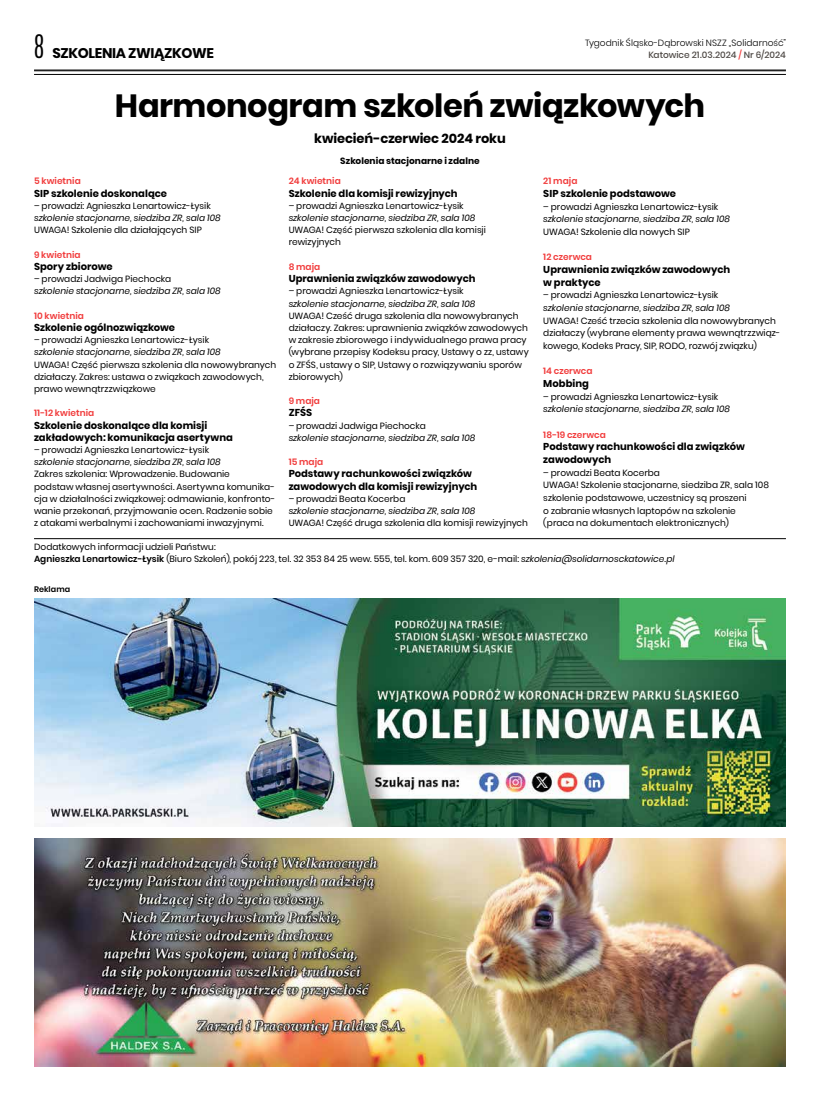
<style>
.page{position:relative;width:820px;height:1106px;background:#fff}
.page>*{position:absolute;margin:0;border:0;box-sizing:border-box;transform-origin:0 0}
.t1{font:700 32px "Poppins";letter-spacing:-.01em;color:#000}
.t2{font:700 14px "Poppins";letter-spacing:-.025em;color:#000}
.t3{font:700 13px "Poppins";letter-spacing:-.01em;color:#000}
.t4{font:700 10px/12.2px "Poppins";color:#000}
.t5{font:9px/12.2px "Poppins";color:#000}
.t6{font:italic 9px/12.2px "Poppins";color:#000}
.t7{font:600 9px "Poppins";letter-spacing:.005em;color:#f13c3c}
.t8{font:300 9px "Poppins";color:#000}
.t9{font:500 9px "Poppins";color:#4f4a46}
.t10{font:700 9px "Poppins";letter-spacing:.005em;color:#000}
.t11{font:600 8px "Poppins";letter-spacing:.01em;color:#000}
.s1{font-family:"Antonio";font-weight:300;font-size:27px}
.s2{color:#f13c3c}
.s3{font-style:normal}
.s4{font-style:italic}
.s5{font-weight:600}
</style>
<div class="page">
<hr style="left:34px;top:70px;width:751px;height:1px;background:#000">
<hr style="left:34px;top:74px;width:751px;height:1px;background:#000">
<img style="left:34px;top:838px;width:751px;height:228px">
<img style="left:34px;top:598px;width:751px;height:228px">
<hr style="left:34px;top:538px;width:751px;height:1px;background:#000">
<h2 class="t2" style="left:34px;top:45px;width:181px"><span class="s1">8</span> szkolenia związkowe</h2>
<p class="t8" style="left:585px;top:38px;width:202px">Tygodnik Śląsko-Dąbrowski NSZZ „Solidarność”</p>
<p class="t9" style="left:648px;top:50px;width:139px">Katowice 21.03.2024 <span class="s2">/</span> Nr 6/2024</p>
<h1 class="t1" style="left:115px;top:87px;width:591px">Harmonogram szkoleń związkowych</h1>
<h3 class="t3" style="left:314px;top:131px;width:193px">kwiecień-czerwiec 2024 roku</h3>
<p class="t10" style="left:340px;top:155px;width:141px">Szkolenia stacjonarne i zdalne</p>
<p class="t7" style="left:34px;top:176px;width:48px">5 kwietnia</p>
<p class="t4" style="left:34px;top:187px;width:134px">SIP szkolenie doskonalące</p>
<p class="t5" style="left:34px;top:200px;width:178px">– prowadzi: Agnieszka Lenartowicz-Łysik</p>
<p class="t6" style="left:34px;top:212px;width:188px">szkolenie stacjonarne, siedziba ZR, sala 108</p>
<p class="t5" style="left:34px;top:224px;width:169px">UWAGA! Szkolenie dla działających SIP</p>
<p class="t7" style="left:34px;top:249px;width:48px">9 kwietnia</p>
<p class="t4" style="left:34px;top:260px;width:80px">Spory zbiorowe</p>
<p class="t5" style="left:34px;top:273px;width:139px">– prowadzi Jadwiga Piechocka</p>
<p class="t6" style="left:34px;top:285px;width:188px">szkolenie stacjonarne, siedziba ZR, sala 108</p>
<p class="t7" style="left:34px;top:310px;width:51px">10 kwietnia</p>
<p class="t4" style="left:34px;top:321px;width:143px">Szkolenie ogólnozwiązkowe</p>
<p class="t5" style="left:34px;top:334px;width:176px">– prowadzi Agnieszka Lenartowicz-Łysik</p>
<p class="t6" style="left:34px;top:346px;width:188px">szkolenie stacjonarne, siedziba ZR, sala 108</p>
<p class="t5" style="left:34px;top:358px;width:243px">UWAGA! Część pierwsza szkolenia dla nowowybranych działaczy. Zakres: ustawa o związkach zawodowych, prawo wewnątrzzwiązkowe</p>
<p class="t7" style="left:34px;top:408px;width:62px">11-12 kwietnia</p>
<p class="t4" style="left:34px;top:419px;width:200px">Szkolenie doskonalące dla komisji zakładowych: komunikacja asertywna</p>
<p class="t5" style="left:34px;top:444px;width:176px">– prowadzi Agnieszka Lenartowicz-Łysik</p>
<p class="t6" style="left:34px;top:456px;width:188px">szkolenie stacjonarne, siedziba ZR, sala 108</p>
<p class="t5" style="left:34px;top:468px;width:243px">Zakres szkolenia: Wprowadzenie. Budowanie<br>podstaw własnej asertywności. Asertywna komunika&shy;cja w działalności związkowej: odmawianie, konfronto&shy;wanie przekonań, przyjmowanie ocen. Radzenie sobie z atakami werbalnymi i zachowaniami inwazyjnymi.</p>
<p class="t7" style="left:288px;top:176px;width:54px">24 kwietnia</p>
<p class="t4" style="left:288px;top:187px;width:170px">Szkolenie dla komisji rewizyjnych</p>
<p class="t6" style="left:288px;top:200px;width:188px">– <span class="s3">prowadzi Agnieszka Lenartowicz-Łysik </span>szkolenie stacjonarne, siedziba ZR, sala 108</p>
<p class="t5" style="left:288px;top:224px;width:199px">UWAGA! Część pierwsza szkolenia dla komisji rewizyjnych</p>
<p class="t7" style="left:288px;top:261px;width:33px">8 maja</p>
<p class="t4" style="left:288px;top:272px;width:188px">Uprawnienia związków zawodowych</p>
<p class="t6" style="left:288px;top:285px;width:188px">– <span class="s3">prowadzi Agnieszka Lenartowicz-Łysik </span>szkolenie stacjonarne, siedziba ZR, sala 108</p>
<p class="t5" style="left:288px;top:309px;width:241px">UWAGA! Cześć druga szkolenia dla nowowybranych działaczy. Zakres: uprawnienia związków zawodowych w zakresie zbiorowego i indywidualnego prawa pracy (wybrane przepisy Kodeksu pracy, Ustawy o zz, ustawy o ZFŚS, ustawy o SIP, Ustawy o rozwiązywaniu sporów zbiorowych)</p>
<p class="t7" style="left:288px;top:396px;width:33px">9 maja</p>
<p class="t4" style="left:288px;top:407px;width:25px">ZFŚS</p>
<p class="t6" style="left:288px;top:419px;width:188px">– <span class="s3">prowadzi Jadwiga Piechocka<br></span>szkolenie stacjonarne, siedziba ZR, sala 108</p>
<p class="t7" style="left:288px;top:457px;width:36px">15 maja</p>
<p class="t4" style="left:288px;top:468px;width:190px">Podstawy rachunkowości związków zawodowych dla komisji rewizyjnych</p>
<p class="t6" style="left:288px;top:492px;width:188px">– <span class="s3">prowadzi Beata Kocerba<br></span>szkolenie stacjonarne, siedziba ZR, sala 108</p>
<p class="t5" style="left:288px;top:517px;width:241px">UWAGA! Część druga szkolenia dla komisji rewizyjnych</p>
<p class="t7" style="left:543px;top:176px;width:36px">21 maja</p>
<p class="t4" style="left:543px;top:187px;width:134px">SIP szkolenie podstawowe</p>
<p class="t6" style="left:543px;top:200px;width:188px;line-height:12.7px">– <span class="s3">prowadzi Agnieszka Lenartowicz-Łysik </span>szkolenie stacjonarne, siedziba ZR, sala 108</p>
<p class="t5" style="left:543px;top:226px;width:148px">UWAGA! Szkolenie dla nowych SIP</p>
<p class="t7" style="left:543px;top:252px;width:50px">12 czerwca</p>
<p class="t4" style="left:543px;top:263px;width:188px;line-height:12.7px">Uprawnienia związków zawodowych w praktyce</p>
<p class="t6" style="left:543px;top:289px;width:188px;line-height:12.7px">– <span class="s3">prowadzi Agnieszka Lenartowicz-Łysik </span>szkolenie stacjonarne, siedziba ZR, sala 108</p>
<p class="t5" style="left:543px;top:314px;width:238px;line-height:12.7px">UWAGA! Cześć trzecia szkolenia dla nowowybranych działaczy (wybrane elementy prawa wewnątrzzwiąz&shy;kowego, Kodeks Pracy, SIP, RODO, rozwój związku)</p>
<p class="t7" style="left:543px;top:366px;width:51px">14 czerwca</p>
<p class="t4" style="left:543px;top:377px;width:47px">Mobbing</p>
<p class="t6" style="left:543px;top:390px;width:188px;line-height:12.7px">– <span class="s3">prowadzi Agnieszka Lenartowicz-Łysik </span>szkolenie stacjonarne, siedziba ZR, sala 108</p>
<p class="t7" style="left:543px;top:429px;width:64px">18-19 czerwca</p>
<p class="t4" style="left:543px;top:440px;width:203px;line-height:12.7px">Podstawy rachunkowości dla związków zawodowych</p>
<p class="t5" style="left:543px;top:466px;width:227px;line-height:12.7px"><span class="s4">–</span> prowadzi Beata Kocerba<br>UWAGA! Szkolenie stacjonarne, siedziba ZR, sala 108 szkolenie podstawowe, uczestnicy są proszeni<br>o zabranie własnych laptopów na szkolenie (praca na dokumentach elektronicznych)</p>
<p class="t5" style="left:34px;top:541px;width:641px">Dodatkowych informacji udzieli Państwu:<br><span class="s5">Agnieszka Lenartowicz-Łysik</span> (Biuro Szkoleń), pokój 223, tel. 32 353 84 25 wew. 555, tel. kom. 609 357 320, e-mail: <span class="s4">szkolenia@solidarnosckatowice.pl</span></p>
<p class="t11" style="left:34px;top:584px;width:38px">Reklama</p>
</div>
